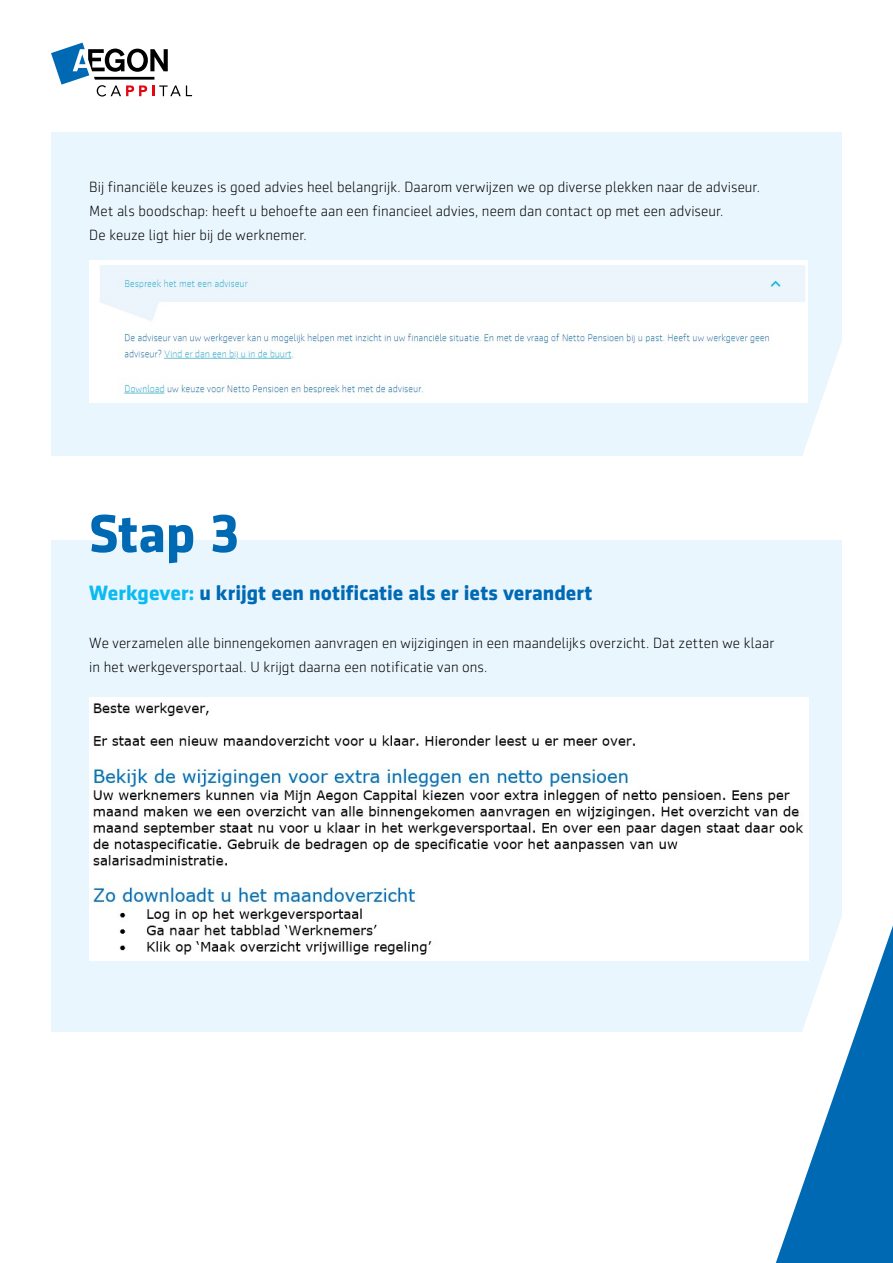
<style>
.page{position:relative;width:893px;height:1263px;background:#fff}
.page>*{position:absolute;margin:0;border:0;box-sizing:border-box;transform-origin:0 0}
.Heading{font:700 54px "Sentico Sans DT";color:#0069b4}
.BODY_kopje_niveau_1{font:700 21px "Sentico Sans DT";color:#0069b4}
.BODY_platte_tekst{font:300 15px/24px "Sentico Sans DT";letter-spacing:.005em;color:#000}
.s1{color:#0bbbef}
</style>
<div class="page">
<svg style="left:51px;top:43px;width:141px;height:54px"></svg>
<div style="left:51px;top:133px;width:791px;height:323px;background:#e9f6fe"></div>
<img style="left:89px;top:260px;width:719px;height:143px">
<div style="left:51px;top:541px;width:791px;height:491px;background:#e9f6fe"></div>
<img style="left:89px;top:698px;width:720px;height:262px">
<svg style="left:794px;top:336px;width:48px;height:120px"></svg>
<svg style="left:776px;top:911px;width:117px;height:352px"></svg>
<p class="BODY_platte_tekst" style="left:89px;top:175px;width:672px">Bij financiële keuzes is goed advies heel belangrijk. Daarom verwijzen we op diverse plekken naar de adviseur.<br>Met als boodschap: heeft u behoefte aan een financieel advies, neem dan contact op met een adviseur.<br>De keuze ligt hier bij de werknemer.</p>
<p class="Heading" style="left:89px;top:502px;width:153px">Stap 3</p>
<p class="BODY_kopje_niveau_1" style="left:89px;top:581px;width:505px"><span class="s1">Werkgever:</span> u krijgt een notificatie als er iets verandert</p>
<p class="BODY_platte_tekst" style="left:89px;top:631px;width:686px">We verzamelen alle binnengekomen aanvragen en wijzigingen in een maandelijks overzicht. Dat zetten we klaar in het werkgeversportaal. U krijgt daarna een notificatie van ons.</p>
</div>
